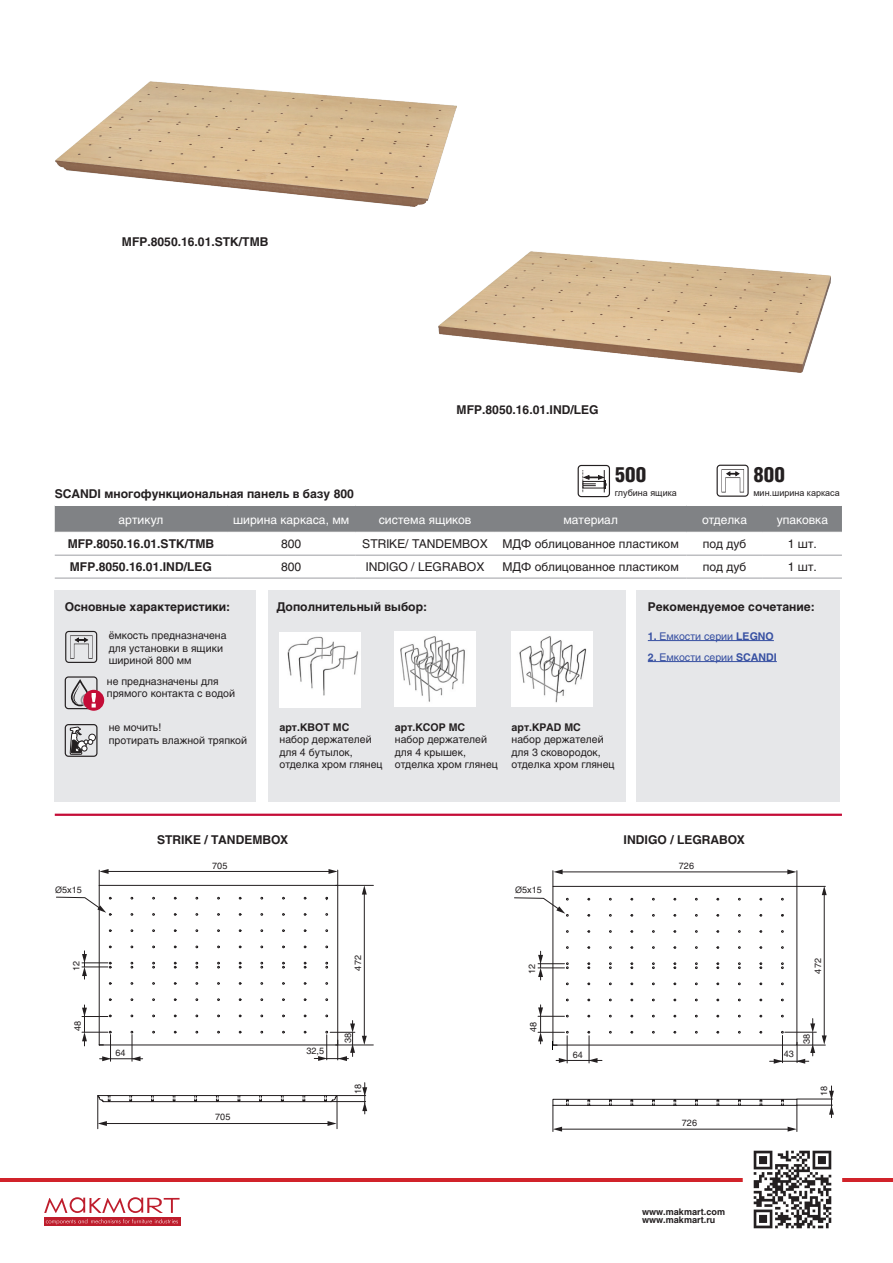
<style>
.page{position:relative;width:893px;height:1263px;background:#fff}
.page>*{position:absolute;margin:0;border:0;box-sizing:border-box;transform-origin:0 0}
.t1{font:900 21px "Helios Cond";color:#231f20}
.артикулы{font:700 12px "Helios";color:#231f20}
.t2{font:12px "Helios";color:#231f20}
.t3{font:12px "Helios";color:#fff}
.артикулы-2{font:10.5px/12.6px "Helios";color:#231f20}
.артикулы-3{font:10.5px "Helios";color:#3750a2}
.артикулы-4{font:700 10.5px "Helios";color:#231f20}
.схемы{font:9px "Helios";color:#231f20}
.t4{font:700 9px/8.6px "Helios";color:#231f20}
.t5{font:9px "Arial";color:#231f20}
.s1{font-weight:700}
.s2{font-family:"Arial"}
</style>
<div class="page">
<hr style="left:0;top:1178px;width:893px;height:3px;background:#d1232a">
<img style="left:746px;top:1150px;width:93px;height:79px">
<div style="left:44px;top:1217px;width:136px;height:9px;background:#be1d2c"></div>
<svg style="left:46px;top:1219px;width:132px;height:5px"></svg>
<svg style="left:44px;top:1197px;width:136px;height:16px"></svg>
<div style="left:717px;top:465px;width:32px;height:32px;border:1px solid #231f20;border-radius:3px"></div>
<svg style="left:722px;top:469px;width:22px;height:23px"></svg>
<div style="left:55px;top:506px;width:787px;height:26px;background:#808285"></div>
<hr style="left:227px;top:555px;width:128px;height:1px;background:#a8a9ad">
<hr style="left:355px;top:555px;width:140px;height:1px;background:#a8a9ad">
<hr style="left:495px;top:555px;width:191px;height:1px;background:#a8a9ad">
<hr style="left:686px;top:555px;width:77px;height:1px;background:#a8a9ad">
<hr style="left:763px;top:555px;width:79px;height:1px;background:#a8a9ad">
<hr style="left:227px;top:577px;width:128px;height:2px;background:#a8a9ad">
<hr style="left:355px;top:577px;width:140px;height:2px;background:#a8a9ad">
<hr style="left:495px;top:577px;width:191px;height:2px;background:#a8a9ad">
<hr style="left:686px;top:577px;width:77px;height:2px;background:#a8a9ad">
<hr style="left:763px;top:577px;width:79px;height:2px;background:#a8a9ad">
<hr style="left:55px;top:555px;width:172px;height:1px;background:#a8a9ad">
<hr style="left:55px;top:577px;width:172px;height:2px;background:#a8a9ad">
<hr style="left:55px;top:814px;width:787px;height:2px;background:#c40c37">
<hr style="left:105px;top:1123px;width:224px;height:1px;background:#231f20">
<svg style="left:98px;top:1121px;width:9px;height:5px"></svg>
<svg style="left:328px;top:1121px;width:9px;height:5px"></svg>
<hr style="left:337px;top:1095px;width:1px;height:34px;background:#231f20">
<hr style="left:97px;top:1095px;width:1px;height:34px;background:#231f20">
<svg style="left:362px;top:1106px;width:5px;height:8px"></svg>
<svg style="left:829px;top:1090px;width:5px;height:28px"></svg>
<svg style="left:98px;top:869px;width:672px;height:237px"></svg>
<svg style="left:552px;top:885px;width:246px;height:247px"></svg>
<hr style="left:561px;top:871px;width:228px;height:1px;background:#231f20">
<svg style="left:552px;top:869px;width:11px;height:17px"></svg>
<svg style="left:514px;top:897px;width:51px;height:17px"></svg>
<svg style="left:56px;top:896px;width:50px;height:17px"></svg>
<svg style="left:314px;top:1020px;width:41px;height:41px"></svg>
<svg style="left:770px;top:869px;width:57px;height:195px"></svg>
<svg style="left:538px;top:951px;width:26px;height:29px"></svg>
<svg style="left:538px;top:1005px;width:64px;height:58px"></svg>
<svg style="left:82px;top:951px;width:26px;height:28px"></svg>
<svg style="left:82px;top:1005px;width:61px;height:56px"></svg>
<img style="left:438px;top:252px;width:392px;height:120px">
<img style="left:55px;top:82px;width:401px;height:124px">
<div style="left:55px;top:590px;width:201px;height:211px;background:#e6e7e9"></div>
<div style="left:65px;top:631px;width:32px;height:32px;border:1px solid #231f20;border-radius:3px"></div>
<svg style="left:70px;top:635px;width:23px;height:24px"></svg>
<div style="left:65px;top:724px;width:33px;height:33px;border:1px solid #231f20;border-radius:3px"></div>
<div style="left:89px;top:734px;width:6px;height:7px;background:#fff;border-radius:50%"></div>
<div style="left:89px;top:734px;width:7px;height:7px;border:1px solid #231f20;border-radius:50%"></div>
<svg style="left:70px;top:725px;width:23px;height:30px"></svg>
<div style="left:268px;top:590px;width:357px;height:211px;background:#e6e7e9"></div>
<div style="left:65px;top:676px;width:33px;height:33px;border:1px solid #231f20;border-radius:3px"></div>
<div style="left:71px;top:680px;width:18px;height:26px;border:2px solid #231f20;border-radius:8px"></div>
<div style="left:84px;top:690px;width:19px;height:20px;background:#c40c37;border-radius:50%"></div>
<div style="left:83px;top:690px;width:21px;height:21px;border:2px solid #c40c37;border-radius:50%"></div>
<svg style="left:73px;top:685px;width:23px;height:23px"></svg>
<img style="left:279px;top:633px;width:81px;height:75px">
<img style="left:395px;top:631px;width:81px;height:75px">
<img style="left:512px;top:631px;width:80px;height:75px">
<div style="left:578px;top:465px;width:32px;height:32px;border:1px solid #231f20;border-radius:3px"></div>
<svg style="left:582px;top:470px;width:24px;height:23px"></svg>
<div style="left:636px;top:590px;width:204px;height:211px;background:#e6e7e9"></div>
<hr style="left:648px;top:640px;width:126px;height:1px;background:#3750a2">
<hr style="left:648px;top:661px;width:129px;height:1px;background:#3750a2">
<p class="артикулы" style="left:122px;top:235px;width:148px">MFP.8050.16.01.STK/TMB</p>
<p class="артикулы" style="left:457px;top:403px;width:144px">MFP.8050.16.01.IND/LEG</p>
<p class="t1" style="left:615px;top:463px;width:33px">500</p>
<p class="t1" style="left:753px;top:463px;width:33px">800</p>
<p class="артикулы" style="left:55px;top:487px;width:301px">SCANDI многофункциональная панель в базу 800</p>
<p class="t3" style="left:119px;top:512px;width:46px">артикул</p>
<p class="t3" style="left:233px;top:512px;width:118px">ширина каркаса, мм</p>
<p class="t3" style="left:379px;top:512px;width:94px">система ящиков</p>
<p class="t3" style="left:563px;top:512px;width:56px">материал</p>
<p class="t3" style="left:702px;top:512px;width:47px">отделка</p>
<p class="t3" style="left:777px;top:512px;width:53px">упаковка</p>
<p class="артикулы" style="left:68px;top:537px;width:148px">MFP.8050.16.01.STK/TMB</p>
<p class="t2" style="left:281px;top:537px;width:22px">800</p>
<p class="t2" style="left:362px;top:537px;width:127px">STRIKE/ TANDEMBOX</p>
<p class="t2" style="left:502px;top:537px;width:178px">МДФ облицованное пластиком</p>
<p class="t2" style="left:703px;top:537px;width:45px">под дуб</p>
<p class="t2" style="left:788px;top:537px;width:31px">1 шт.</p>
<p class="артикулы" style="left:70px;top:560px;width:144px">MFP.8050.16.01.IND/LEG</p>
<p class="t2" style="left:281px;top:560px;width:22px">800</p>
<p class="t2" style="left:366px;top:560px;width:120px">INDIGO / LEGRABOX</p>
<p class="t2" style="left:502px;top:560px;width:178px">МДФ облицованное пластиком</p>
<p class="t2" style="left:703px;top:560px;width:45px">под дуб</p>
<p class="t2" style="left:788px;top:560px;width:31px">1 шт.</p>
<p class="t5" style="left:615px;top:487px;width:64px">глубина ящика</p>
<p class="t5" style="left:753px;top:487px;width:88px">мин.ширина каркаса</p>
<p class="артикулы" style="left:65px;top:600px;width:167px">Основные характеристики:</p>
<p class="артикулы-2" style="left:109px;top:629px;width:119px">ёмкость предназначена для установки в ящики шириной 800 мм</p>
<p class="артикулы-2" style="left:107px;top:674px;width:130px">не предназначены для прямого контакта с водой</p>
<p class="артикулы-2" style="left:109px;top:720px;width:140px;line-height:13.5px">не мочить!<br>протирать влажной тряпкой</p>
<p class="артикулы" style="left:276px;top:600px;width:152px">Дополнительный выбор:</p>
<p class="артикулы-4" style="left:280px;top:721px;width:71px">арт.KBOT MC</p>
<p class="артикулы-2" style="left:280px;top:733px;width:94px">набор держателей</p>
<p class="артикулы-2" style="left:280px;top:746px;width:75px">для 4 бутылок,</p>
<p class="артикулы-2" style="left:280px;top:758px;width:104px">отделка хром глянец</p>
<p class="артикулы-4" style="left:395px;top:721px;width:72px">арт.KCOP MC</p>
<p class="артикулы-2" style="left:395px;top:733px;width:94px">набор держателей</p>
<p class="артикулы-2" style="left:395px;top:746px;width:73px">для 4 крышек,</p>
<p class="артикулы-2" style="left:395px;top:758px;width:104px">отделка хром глянец</p>
<p class="артикулы-4" style="left:512px;top:721px;width:71px">арт.KPAD MC</p>
<p class="артикулы-2" style="left:512px;top:733px;width:94px">набор держателей</p>
<p class="артикулы-2" style="left:512px;top:746px;width:91px">для 3 сковородок,</p>
<p class="артикулы-2" style="left:512px;top:758px;width:104px">отделка хром глянец</p>
<p class="артикулы" style="left:648px;top:600px;width:169px">Рекомендуемое сочетание:</p>
<p class="артикулы-3" style="left:648px;top:629px;width:128px"><span class="s1">1.</span> Емкости серии <span class="s1">LEGNO</span></p>
<p class="артикулы-3" style="left:648px;top:650px;width:130px"><span class="s1">2.</span> Емкости серии <span class="s1">SCANDI</span></p>
<p class="артикулы" style="left:157px;top:832px;width:133px">STRIKE / TANDEMBOX</p>
<p class="артикулы" style="left:623px;top:832px;width:123px">INDIGO / LEGRABOX</p>
<p class="схемы" style="left:212px;top:860px;width:17px">705</p>
<p class="схемы" style="left:679px;top:860px;width:17px">726</p>
<p class="схемы" style="left:55px;top:885px;width:28px"><span class="s2">Ø</span>5х15</p>
<p class="схемы" style="left:515px;top:885px;width:28px"><span class="s2">Ø</span>5х15</p>
<p class="схемы" style="left:353px;top:970px;width:17px;rotate:-90deg">472</p>
<p class="схемы" style="left:71px;top:971px;width:12px;rotate:-90deg">12</p>
<p class="схемы" style="left:527px;top:974px;width:12px;rotate:-90deg">12</p>
<p class="схемы" style="left:813px;top:973px;width:17px;rotate:-90deg">472</p>
<p class="схемы" style="left:72px;top:1030px;width:12px;rotate:-90deg">48</p>
<p class="схемы" style="left:528px;top:1032px;width:12px;rotate:-90deg">48</p>
<p class="схемы" style="left:343px;top:1043px;width:12px;rotate:-90deg">38</p>
<p class="схемы" style="left:801px;top:1044px;width:12px;rotate:-90deg">38</p>
<p class="схемы" style="left:306px;top:1046px;width:19px">32,5</p>
<p class="схемы" style="left:116px;top:1048px;width:12px">64</p>
<p class="схемы" style="left:573px;top:1049px;width:12px">64</p>
<p class="схемы" style="left:784px;top:1049px;width:12px">43</p>
<p class="схемы" style="left:215px;top:1111px;width:17px">705</p>
<p class="схемы" style="left:353px;top:1094px;width:12px;rotate:-90deg">18</p>
<p class="схемы" style="left:819px;top:1095px;width:12px;rotate:-90deg">18</p>
<p class="схемы" style="left:682px;top:1117px;width:17px">726</p>
<p class="t4" style="left:642px;top:1207px;width:84px">www.makmart.com www.makmart.ru</p>
</div>
